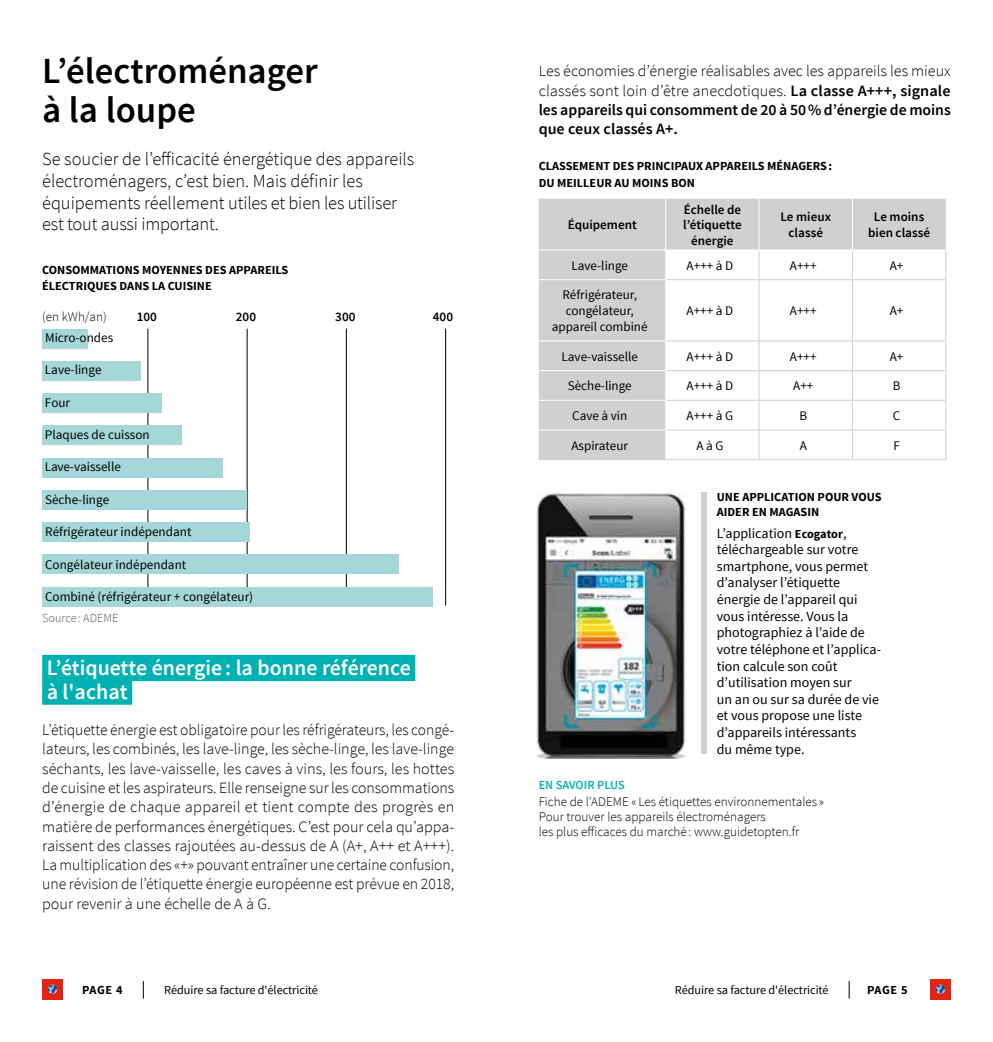
<style>
.page{position:relative;width:993px;height:1042px;background:#fff}
.page>*{position:absolute;margin:0;border:0;box-sizing:border-box;transform-origin:0 0}
.t1{font:600 36.75px/38.5px "Source Sans Pro";color:#000}
.t2{font:600 21.88px/23.6px "Source Sans Pro";color:#fff}
.t3{font:300 18.38px/21.9px "Source Sans Pro";color:#000}
.t4{font:300 15.75px/19.2px "Source Sans Pro";color:#000;text-align:justify}
.t5{font:14px/16.6px "Source Sans Pro";color:#000}
.t6{font:13.12px/15.8px "Source Sans Pro";color:#000;text-align:center}
.t7{font:300 13.12px/14.9px "Source Sans Pro";color:#000}
.t8{font:600 13.12px/15.8px "Source Sans Pro";color:#000;text-align:center}
.t9{font:700 12.25px/16.6px "Source Sans Pro";color:#000}
.t10{font:12.25px "Source Sans Pro";letter-spacing:-.005em;color:#000}
.t11{font:600 12.25px "Source Sans Pro";color:#00b1b3}
.t12{font:300 12.25px "Source Sans Pro";color:#575756}
.s1{font-weight:600}
.s2{font-weight:700;font-size:12.25px}
</style>
<div class="page">
<svg style="left:143px;top:981px;width:1px;height:17px"></svg>
<div style="left:42px;top:979px;width:21px;height:21px;background:#e42313"></div>
<svg style="left:48px;top:984px;width:9px;height:10px"></svg>
<svg style="left:848px;top:981px;width:1px;height:17px"></svg>
<div style="left:929px;top:979px;width:21px;height:21px;background:#e42313"></div>
<svg style="left:935px;top:984px;width:9px;height:10px"></svg>
<svg style="left:538px;top:199px;width:407px;height:260px"></svg>
<hr style="left:665px;top:199px;width:1px;height:51px;background:#fff">
<hr style="left:758px;top:199px;width:1px;height:51px;background:#fff">
<hr style="left:851px;top:199px;width:1px;height:51px;background:#fff">
<hr style="left:538px;top:279px;width:128px;height:1px;background:#fff">
<svg style="left:758px;top:251px;width:1px;height:28px"></svg>
<svg style="left:851px;top:251px;width:1px;height:28px"></svg>
<svg style="left:945px;top:251px;width:1px;height:28px"></svg>
<hr style="left:758px;top:280px;width:1px;height:60px;background:#d0d0d0">
<hr style="left:851px;top:280px;width:1px;height:60px;background:#d0d0d0">
<hr style="left:945px;top:280px;width:1px;height:60px;background:#d0d0d0">
<svg style="left:758px;top:341px;width:1px;height:118px"></svg>
<svg style="left:851px;top:341px;width:1px;height:118px"></svg>
<svg style="left:945px;top:341px;width:1px;height:118px"></svg>
<hr style="left:666px;top:279px;width:92px;height:1px;background:#d0d0d0">
<hr style="left:758px;top:279px;width:94px;height:1px;background:#d0d0d0">
<hr style="left:852px;top:279px;width:93px;height:1px;background:#d0d0d0">
<hr style="left:666px;top:340px;width:92px;height:1px;background:#d0d0d0">
<hr style="left:758px;top:340px;width:94px;height:1px;background:#d0d0d0">
<hr style="left:852px;top:340px;width:93px;height:1px;background:#d0d0d0">
<hr style="left:666px;top:370px;width:92px;height:1px;background:#d0d0d0">
<hr style="left:758px;top:370px;width:94px;height:1px;background:#d0d0d0">
<hr style="left:852px;top:370px;width:93px;height:1px;background:#d0d0d0">
<hr style="left:666px;top:400px;width:92px;height:1px;background:#d0d0d0">
<hr style="left:665px;top:459px;width:93px;height:1px;background:#d0d0d0">
<hr style="left:758px;top:400px;width:94px;height:1px;background:#d0d0d0">
<hr style="left:758px;top:459px;width:94px;height:1px;background:#d0d0d0">
<hr style="left:852px;top:400px;width:93px;height:1px;background:#d0d0d0">
<hr style="left:852px;top:459px;width:93px;height:1px;background:#d0d0d0">
<hr style="left:666px;top:429px;width:92px;height:1px;background:#d0d0d0">
<hr style="left:758px;top:429px;width:94px;height:1px;background:#d0d0d0">
<hr style="left:852px;top:429px;width:93px;height:1px;background:#d0d0d0">
<hr style="left:538px;top:250px;width:127px;height:1px;background:#fff">
<hr style="left:538px;top:340px;width:127px;height:1px;background:#fff">
<hr style="left:538px;top:370px;width:127px;height:1px;background:#fff">
<hr style="left:538px;top:400px;width:127px;height:1px;background:#fff">
<hr style="left:538px;top:429px;width:128px;height:1px;background:#fff">
<hr style="left:538px;top:459px;width:127px;height:1px;background:#d0d0d0">
<svg style="left:665px;top:251px;width:1px;height:28px"></svg>
<hr style="left:665px;top:280px;width:1px;height:61px;background:#fff">
<hr style="left:665px;top:341px;width:1px;height:30px;background:#fff">
<svg style="left:665px;top:371px;width:1px;height:88px"></svg>
<hr style="left:665px;top:250px;width:93px;height:1px;background:#fff">
<hr style="left:758px;top:250px;width:94px;height:1px;background:#fff">
<hr style="left:852px;top:250px;width:93px;height:1px;background:#fff">
<div style="left:701px;top:492px;width:5px;height:262px;background:#d0d0d0"></div>
<div style="left:42px;top:655px;width:373px;height:26px;background:#00b1b3"></div>
<div style="left:42px;top:678px;width:90px;height:27px;background:#00b1b3"></div>
<hr style="left:445px;top:329px;width:1px;height:276px;background:#000">
<hr style="left:147px;top:329px;width:1px;height:276px;background:#000">
<hr style="left:247px;top:329px;width:1px;height:276px;background:#000">
<hr style="left:346px;top:329px;width:1px;height:276px;background:#000">
<div style="left:42px;top:329px;width:46px;height:19px;background:#a5d7d8"></div>
<div style="left:42px;top:458px;width:180px;height:19px;background:#a5d7d8"></div>
<div style="left:42px;top:490px;width:205px;height:20px;background:#a5d7d8"></div>
<div style="left:42px;top:522px;width:208px;height:20px;background:#a5d7d8"></div>
<div style="left:42px;top:425px;width:139px;height:20px;background:#a5d7d8"></div>
<div style="left:42px;top:393px;width:120px;height:20px;background:#a5d7d8"></div>
<div style="left:42px;top:361px;width:99px;height:20px;background:#a5d7d8"></div>
<div style="left:42px;top:587px;width:391px;height:19px;background:#a5d7d8"></div>
<div style="left:42px;top:554px;width:356px;height:20px;background:#a5d7d8"></div>
<img style="left:536px;top:492px;width:150px;height:266px">
<h1 class="t1" style="left:42px;top:53px;width:277px">L’électroménager à la loupe</h1>
<p class="t3" style="left:42px;top:148px;width:373px">Se soucier de l’efficacité énergétique des appareils électroménagers, c’est bien. Mais définir les équipements réellement utiles et bien les utiliser est tout aussi important.</p>
<p class="t9" style="left:42px;top:262px;width:247px">CONSOMMATIONS MOYENNES DES APPAREILS<br>ÉLECTRIQUES DANS LA CUISINE</p>
<p class="t7" style="left:42px;top:310px;width:66px">(en kWh/an)</p>
<p class="t8" style="left:137px;top:309px;width:22px">100</p>
<p class="t8" style="left:236px;top:309px;width:22px">200</p>
<p class="t8" style="left:335px;top:309px;width:22px">300</p>
<p class="t8" style="left:433px;top:309px;width:22px">400</p>
<p class="t6" style="left:45px;top:330px;width:70px">Micro-ondes</p>
<p class="t6" style="left:45px;top:362px;width:58px">Lave-linge</p>
<p class="t6" style="left:45px;top:395px;width:27px">Four</p>
<p class="t6" style="left:45px;top:427px;width:106px">Plaques de cuisson</p>
<p class="t6" style="left:45px;top:459px;width:77px">Lave-vaisselle</p>
<p class="t6" style="left:45px;top:492px;width:66px">Sèche-linge</p>
<p class="t6" style="left:45px;top:524px;width:148px">Réfrigérateur indépendant</p>
<p class="t6" style="left:45px;top:556px;width:143px">Congélateur indépendant</p>
<p class="t6" style="left:45px;top:589px;width:209px">Combiné (réfrigérateur + congélateur)</p>
<p class="t12" style="left:42px;top:611px;width:78px">Source : ADEME</p>
<h2 class="t2" style="left:47px;top:656px;width:365px">L’étiquette énergie: la bonne référence à l'achat</h2>
<p class="t4" style="left:42px;top:720px;width:413px">L’étiquette énergie est obligatoire pour les réfrigérateurs, les congé&shy;lateurs, les combinés, les lave-linge, les sèche-linge, les lave-linge séchants, les lave-vaisselle, les caves à vins, les fours, les hottes de cuisine et les aspirateurs. Elle renseigne sur les consommations d’énergie de chaque appareil et tient compte des progrès en matière de performances énergétiques. C’est pour cela qu’appa&shy;raissent des classes rajoutées au-dessus de A (A+, A++ et A+++).<br>La multiplication des «+» pouvant entraîner une certaine confusion, une révision de l’étiquette énergie européenne est prévue en 2018, pour revenir à une échelle de A à G.</p>
<p class="t4" style="left:538px;top:62px;width:413px">Les économies d’énergie réalisables avec les appareils les mieux classés sont loin d’être anecdotiques. <span class="s1">La classe A+++, signale les appareils qui consomment de 20 à 50% d’énergie de moins que ceux classés A+.</span></p>
<p class="t9" style="left:538px;top:158px;width:295px">CLASSEMENT DES PRINCIPAUX APPAREILS MÉNAGERS:<br>DU MEILLEUR AU MOINS BON</p>
<p class="t8" style="left:567px;top:217px;width:71px">Équipement</p>
<p class="t8" style="left:683px;top:202px;width:60px">Échelle de l’étiquette énergie</p>
<p class="t8" style="left:780px;top:209px;width:52px">Le mieux classé</p>
<p class="t8" style="left:867px;top:209px;width:63px">Le moins bien classé</p>
<p class="t6" style="left:571px;top:258px;width:58px">Lave-linge</p>
<p class="t6" style="left:686px;top:258px;width:48px">A+++ à D</p>
<p class="t6" style="left:789px;top:258px;width:28px">A+++</p>
<p class="t6" style="left:889px;top:258px;width:15px">A+</p>
<p class="t6" style="left:551px;top:287px;width:97px">Réfrigérateur, congélateur, appareil combiné</p>
<p class="t6" style="left:686px;top:303px;width:48px">A+++ à D</p>
<p class="t6" style="left:789px;top:303px;width:28px">A+++</p>
<p class="t6" style="left:889px;top:303px;width:15px">A+</p>
<p class="t6" style="left:561px;top:349px;width:78px">Lave-vaisselle</p>
<p class="t6" style="left:686px;top:349px;width:48px">A+++ à D</p>
<p class="t6" style="left:789px;top:349px;width:28px">A+++</p>
<p class="t6" style="left:889px;top:349px;width:15px">A+</p>
<p class="t6" style="left:567px;top:378px;width:66px">Sèche-linge</p>
<p class="t6" style="left:686px;top:378px;width:48px">A+++ à D</p>
<p class="t6" style="left:793px;top:378px;width:22px">A++</p>
<p class="t6" style="left:892px;top:378px;width:9px">B</p>
<p class="t6" style="left:572px;top:408px;width:57px">Cave à vin</p>
<p class="t6" style="left:686px;top:408px;width:48px">A+++ à G</p>
<p class="t6" style="left:799px;top:408px;width:9px">B</p>
<p class="t6" style="left:892px;top:408px;width:9px">C</p>
<p class="t6" style="left:571px;top:438px;width:58px">Aspirateur</p>
<p class="t6" style="left:696px;top:438px;width:28px">A à G</p>
<p class="t6" style="left:799px;top:438px;width:9px">A</p>
<p class="t6" style="left:893px;top:438px;width:8px">F</p>
<p class="t9" style="left:716px;top:490px;width:166px;line-height:14.9px">UNE APPLICATION POUR VOUS<br>AIDER EN MAGASIN</p>
<p class="t5" style="left:716px;top:525px;width:166px">L’application <span class="s2">Ecogator</span>, téléchargeable sur votre smartphone, vous permet d’analyser l’étiquette énergie de l’appareil qui vous intéresse. Vous la photographiez à l’aide de votre téléphone et l’applica&shy;tion calcule son coût d’utilisation moyen sur<br>un an ou sur sa durée de vie et vous propose une liste d’appareils intéressants<br>du même type.</p>
<p class="t11" style="left:538px;top:777px;width:88px">EN SAVOIR PLUS</p>
<p class="t7" style="left:538px;top:794px;width:287px">Fiche de l’ADEME « Les étiquettes environnementales »<br>Pour trouver les appareils électroménagers<br>les plus efficaces du marché : www.guidetopten.fr</p>
<p class="t9" style="left:82px;top:981px;width:42px">PAGE 4</p>
<p class="t10" style="left:164px;top:982px;width:155px">Réduire sa facture d'électricité</p>
<p class="t10" style="left:674px;top:982px;width:155px">Réduire sa facture d'électricité</p>
<p class="t9" style="left:866px;top:981px;width:42px">PAGE 5</p>
</div>
